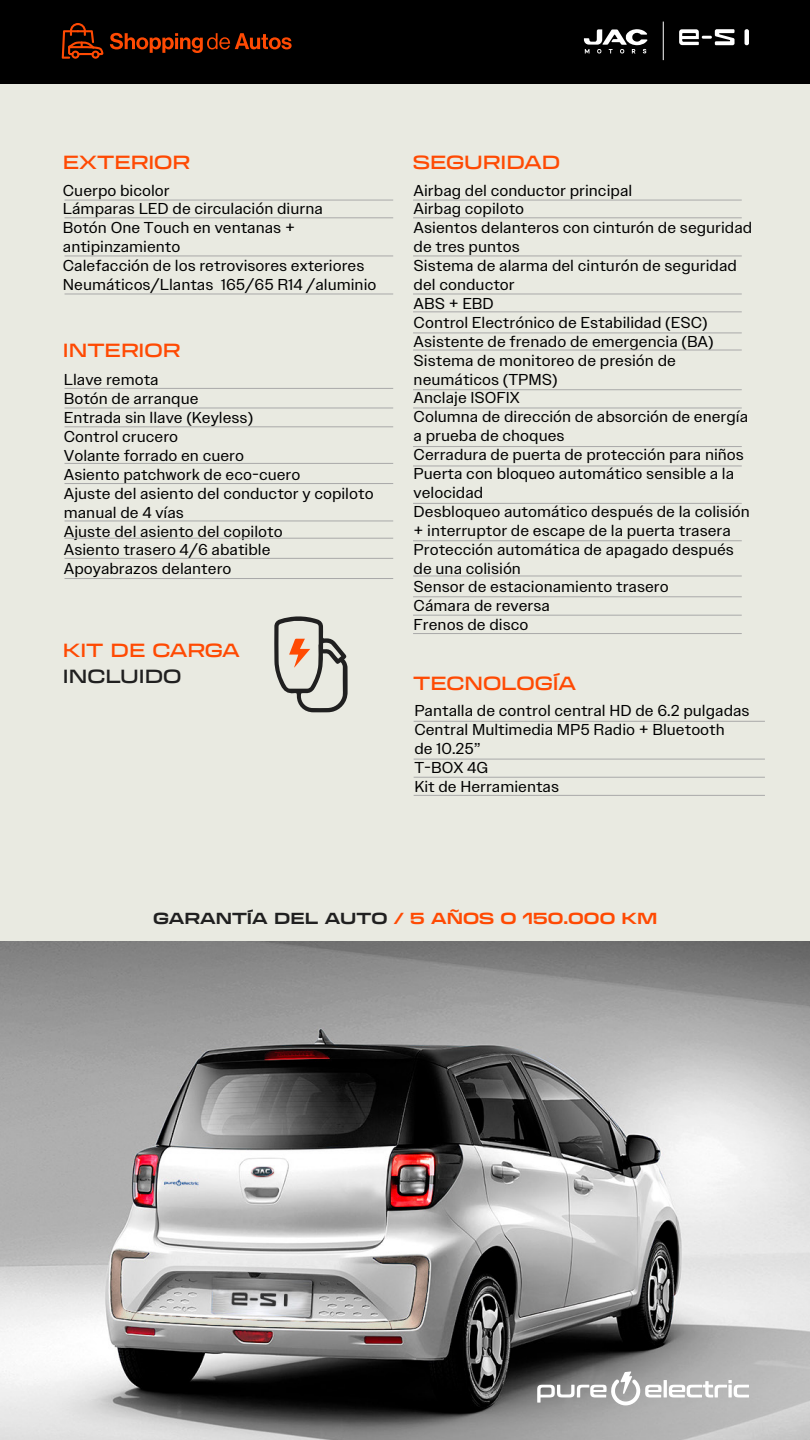
<style>
.page{position:relative;width:810px;height:1440px;background:#e9eae1}
.page>*{position:absolute;margin:0;border:0;box-sizing:border-box;transform-origin:0 0}
.t1{font:500 expanded 18.75px "Transducer";color:#ff4a03}
.t2{font:500 expanded 18.75px "Transducer";color:#202020}
.t3{font:15.75px/18.9px "Owners Text";color:#000}
.t4{font:700 expanded 15.75px "Transducer";color:#ff4a03}
.s1{color:#202020}
</style>
<div class="page">
<img style="left:0;top:942px;width:810px;height:498px">
<div style="left:0;top:0;width:810px;height:84px;background:#000"></div>
<svg style="left:62px;top:23px;width:42px;height:36px"></svg>
<svg style="left:110px;top:33px;width:182px;height:20px"></svg>
<svg style="left:584px;top:29px;width:63px;height:24px"></svg>
<hr style="left:663px;top:22px;width:1px;height:38px;background:#fff">
<hr style="left:745px;top:29px;width:4px;height:16px;background:#fff;border-radius:2px">
<svg style="left:679px;top:29px;width:56px;height:16px"></svg>
<hr style="left:65px;top:200px;width:328px;height:1px;background:#a9a9a9">
<hr style="left:65px;top:218px;width:328px;height:1px;background:#a9a9a9">
<hr style="left:65px;top:256px;width:328px;height:1px;background:#a9a9a9">
<hr style="left:65px;top:294px;width:328px;height:1px;background:#a9a9a9">
<hr style="left:413px;top:200px;width:329px;height:1px;background:#a9a9a9">
<hr style="left:413px;top:218px;width:329px;height:1px;background:#a9a9a9">
<hr style="left:413px;top:256px;width:329px;height:1px;background:#a9a9a9">
<hr style="left:413px;top:294px;width:329px;height:1px;background:#a9a9a9">
<hr style="left:413px;top:312px;width:329px;height:1px;background:#a9a9a9">
<hr style="left:413px;top:333px;width:329px;height:1px;background:#a9a9a9">
<hr style="left:413px;top:350px;width:329px;height:1px;background:#a9a9a9">
<hr style="left:413px;top:390px;width:329px;height:1px;background:#a9a9a9">
<hr style="left:413px;top:408px;width:329px;height:1px;background:#a9a9a9">
<hr style="left:413px;top:446px;width:329px;height:1px;background:#a9a9a9">
<hr style="left:413px;top:466px;width:329px;height:1px;background:#a9a9a9">
<hr style="left:413px;top:503px;width:329px;height:1px;background:#a9a9a9">
<hr style="left:413px;top:541px;width:329px;height:1px;background:#a9a9a9">
<hr style="left:413px;top:576px;width:329px;height:1px;background:#a9a9a9">
<hr style="left:413px;top:597px;width:329px;height:1px;background:#a9a9a9">
<hr style="left:413px;top:615px;width:329px;height:1px;background:#a9a9a9">
<hr style="left:413px;top:633px;width:329px;height:1px;background:#a9a9a9">
<svg style="left:274px;top:616px;width:74px;height:96px"></svg>
<hr style="left:65px;top:388px;width:328px;height:1px;background:#a9a9a9">
<hr style="left:65px;top:408px;width:328px;height:1px;background:#a9a9a9">
<hr style="left:65px;top:427px;width:328px;height:1px;background:#a9a9a9">
<hr style="left:65px;top:463px;width:328px;height:1px;background:#a9a9a9">
<hr style="left:65px;top:483px;width:328px;height:1px;background:#a9a9a9">
<hr style="left:414px;top:721px;width:351px;height:1px;background:#a9a9a9">
<hr style="left:414px;top:759px;width:351px;height:1px;background:#a9a9a9">
<hr style="left:414px;top:777px;width:351px;height:1px;background:#a9a9a9">
<hr style="left:414px;top:795px;width:351px;height:1px;background:#a9a9a9">
<hr style="left:664px;top:1380px;width:3px;height:17px;background:#fff">
<svg style="left:669px;top:1380px;width:80px;height:17px"></svg>
<svg style="left:537px;top:1371px;width:125px;height:34px;background:#a5a5a5"></svg>
<hr style="left:65px;top:538px;width:328px;height:1px;background:#a9a9a9">
<hr style="left:65px;top:521px;width:328px;height:1px;background:#a9a9a9">
<hr style="left:65px;top:558px;width:328px;height:1px;background:#a9a9a9">
<hr style="left:65px;top:578px;width:328px;height:1px;background:#a9a9a9">
<p class="t1" style="left:63px;top:149px;width:129px">EXTERIOR</p>
<p class="t3" style="left:63px;top:181px;width:315px">Cuerpo bicolor<br>Lámparas LED de circulación diurna<br>Botón One Touch en ventanas + antipinzamiento<br>Calefacción de los retrovisores exteriores<br>Neumáticos/Llantas 165/65 R14 /aluminio</p>
<p class="t1" style="left:63px;top:337px;width:119px">INTERIOR</p>
<p class="t3" style="left:64px;top:370px;width:311px">Llave remota<br>Botón de arranque<br>Entrada sin llave (Keyless)<br>Control crucero<br>Volante forrado en cuero<br>Asiento patchwork de eco-cuero<br>Ajuste del asiento del conductor y copiloto manual de 4 vías<br>Ajuste del asiento del copiloto<br>Asiento trasero 4/6 abatible<br>Apoyabrazos delantero</p>
<p class="t1" style="left:63px;top:637px;width:179px">KIT DE CARGA</p>
<p class="t2" style="left:63px;top:663px;width:120px">INCLUIDO</p>
<p class="t1" style="left:413px;top:149px;width:149px">SEGURIDAD</p>
<p class="t3" style="left:414px;top:181px;width:340px">Airbag del conductor principal<br>Airbag copiloto<br>Asientos delanteros con cinturón de seguridad de tres puntos<br>Sistema de alarma del cinturón de seguridad del conductor<br>ABS + EBD<br>Control Electrónico de Estabilidad (ESC)<br>Asistente de frenado de emergencia (BA)<br>Sistema de monitoreo de presión de neumáticos (TPMS)<br>Anclaje ISOFIX<br>Columna de dirección de absorción de energía a prueba de choques<br>Cerradura de puerta de protección para niños<br>Puerta con bloqueo automático sensible a la velocidad<br>Desbloqueo automático después de la colisión + interruptor de escape de la puerta trasera<br>Protección automática de apagado después de una colisión<br>Sensor de estacionamiento trasero<br>Cámara de reversa<br>Frenos de disco</p>
<p class="t1" style="left:413px;top:670px;width:165px">TECNOLOGÍA</p>
<p class="t3" style="left:414px;top:702px;width:337px">Pantalla de control central HD de 6.2 pulgadas<br>Central Multimedia MP5 Radio + Bluetooth<br>de 10.25”<br>T-BOX 4G<br>Kit de Herramientas</p>
<p class="t4" style="left:153px;top:907px;width:506px"><span class="s1">GARANTÍA DEL AUTO</span> / 5 AÑOS O 150.000 KM</p>
</div>
